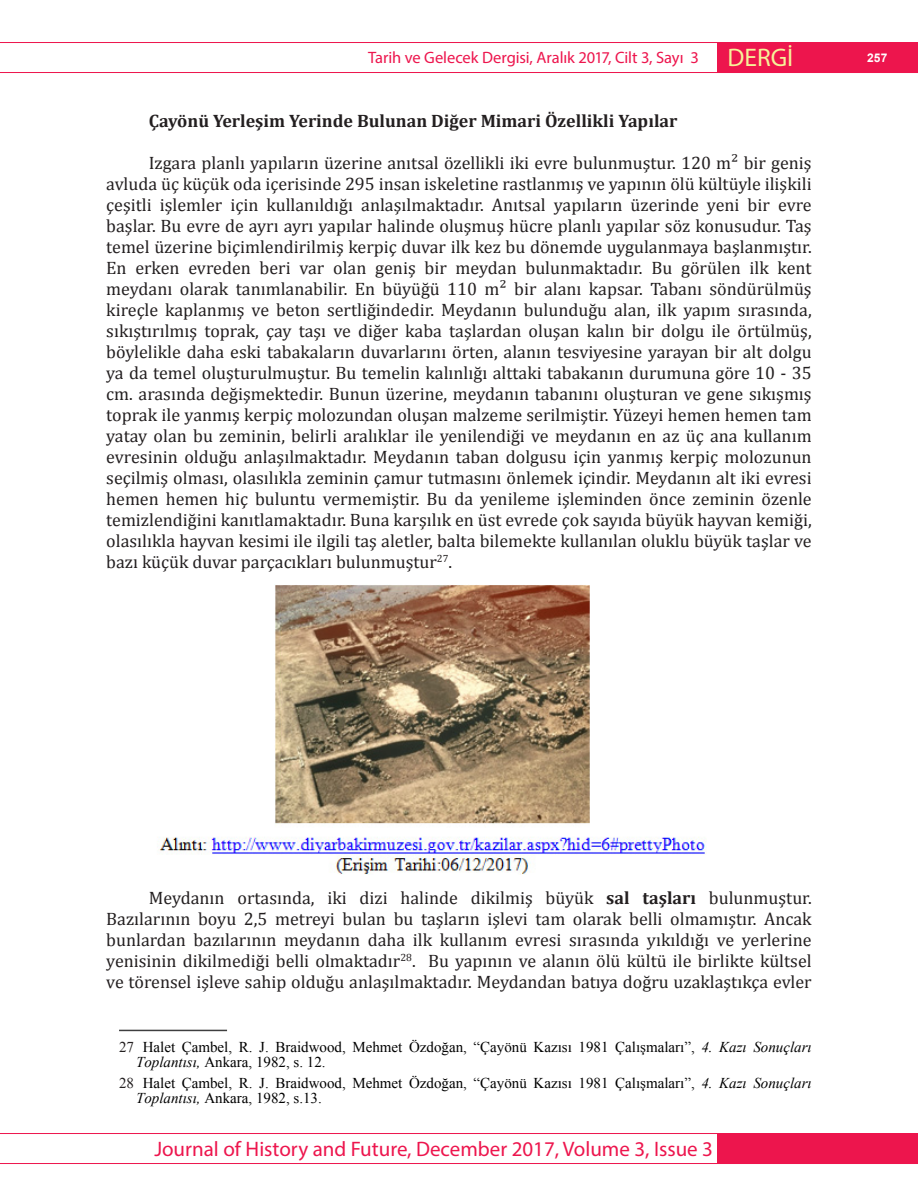
<style>
.page{position:relative;width:918px;height:1188px;background:#fff}
.page>*{position:absolute;margin:0;border:0;box-sizing:border-box;transform-origin:0 0}
.t1{font:21px "Myriad Pro";color:#ed154d}
.ANA_METİN_STİLİ_TEK{font:18px/21px "Cambria";color:#231f20;text-align:justify}
.ANA_METİN_STİLİ_TEK-2{font:700 18px "Cambria";color:#231f20}
.t2{font:16.5px "Myriad Pro";letter-spacing:-.005em;color:#ed154d}
.Body_text_normal_foo{font:15px/15px "Times New Roman";color:#000}
.t3{font:700 12px "Arial";color:#fff}
.s1{font-size:25.5px;color:#f6f299}
.s2{font-weight:700}
.s3{color:#231f20}
.s4{font-style:italic}
</style>
<div class="page">
<hr style="left:0;top:42px;width:918px;height:1px;background:#ed154d">
<hr style="left:0;top:72px;width:918px;height:1px;background:#ed154d">
<div style="left:717px;top:43px;width:201px;height:30px;background:#ed154d"></div>
<hr style="left:0;top:1133px;width:918px;height:1px;background:#ed154d">
<hr style="left:0;top:1163px;width:918px;height:1px;background:#ed154d">
<div style="left:717px;top:1134px;width:201px;height:30px;background:#ed154d"></div>
<img style="left:159px;top:584px;width:548px;height:291px">
<hr style="left:119px;top:1030px;width:108px;height:1px;background:#3e3e3f">
<p class="t2" style="left:368px;top:48px;width:427px">Tarih ve Gelecek Dergisi, Aralık 2017, Cilt 3, Sayı 3 <span class="s1">DERGİ</span></p>
<p class="ANA_METİN_STİLİ_TEK-2" style="left:149px;top:108px;width:530px">Çayönü Yerleşim Yerinde Bulunan Diğer Mimari Özellikli Yapılar</p>
<p class="ANA_METİN_STİLİ_TEK" style="left:106px;top:153px;width:707px;text-indent:43px">Izgara planlı yapıların üzerine anıtsal özellikli iki evre bulunmuştur. 120 m² bir geniş avluda üç küçük oda içerisinde 295 insan iskeletine rastlanmış ve yapının ölü kültüyle ilişkili çeşitli işlemler için kullanıldığı anlaşılmaktadır. Anıtsal yapıların üzerinde yeni bir evre başlar. Bu evre de ayrı ayrı yapılar halinde oluşmuş hücre planlı yapılar söz konusudur. Taş temel üzerine biçimlendirilmiş kerpiç duvar ilk kez bu dönemde uygulanmaya başlanmıştır.<br>En erken evreden beri var olan geniş bir meydan bulunmaktadır. Bu görülen ilk kent meydanı olarak tanımlanabilir. En büyüğü 110 m² bir alanı kapsar. Tabanı söndürülmüş kireçle kaplanmış ve beton sertliğindedir. Meydanın bulunduğu alan, ilk yapım sırasında, sıkıştırılmış toprak, çay taşı ve diğer kaba taşlardan oluşan kalın bir dolgu ile örtülmüş, böylelikle daha eski tabakaların duvarlarını örten, alanın tesviyesine yarayan bir alt dolgu ya da temel oluşturulmuştur. Bu temelin kalınlığı alttaki tabakanın durumuna göre 10 - 35 cm. arasında değişmektedir. Bunun üzerine, meydanın tabanını oluşturan ve gene sıkışmış toprak ile yanmış kerpiç molozundan oluşan malzeme serilmiştir. Yüzeyi hemen hemen tam yatay olan bu zeminin, belirli aralıklar ile yenilendiği ve meydanın en az üç ana kullanım evresinin olduğu anlaşılmaktadır. Meydanın taban dolgusu için yanmış kerpiç molozunun seçilmiş olması, olasılıkla zeminin çamur tutmasını önlemek içindir. Meydanın alt iki evresi hemen hemen hiç buluntu vermemiştir. Bu da yenileme işleminden önce zeminin özenle temizlendiğini kanıtlamaktadır. Buna karşılık en üst evrede çok sayıda büyük hayvan kemiği, olasılıkla hayvan kesimi ile ilgili taş aletler, balta bilemekte kullanılan oluklu büyük taşlar ve bazı küçük duvar parçacıkları bulunmuştur<sup>27</sup>.</p>
<p class="t3" style="left:867px;top:49px;width:22px">257</p>
<p class="ANA_METİN_STİLİ_TEK" style="left:106px;top:888px;width:707px;text-indent:43px">Meydanın ortasında, iki dizi halinde dikilmiş büyük <span class="s2">sal taşları</span> bulunmuştur.<br>Bazılarının boyu 2,5 metreyi bulan bu taşların işlevi tam olarak belli olmamıştır. Ancak bunlardan bazılarının meydanın daha ilk kullanım evresi sırasında yıkıldığı ve yerlerine yenisinin dikilmediği belli olmaktadır<sup>28</sup>. Bu yapının ve alanın ölü kültü ile birlikte kültsel ve törensel işleve sahip olduğu anlaşılmaktadır. Meydandan batıya doğru uzaklaştıkça evler</p>
<p class="Body_text_normal_foo" style="left:136px;top:1039px;width:677px;text-indent:-17px"><span class="s3">27</span> Halet Çambel, R. J. Braidwood, Mehmet Özdoğan, “Çayönü Kazısı 1981 Çalışmaları”, <span class="s4">4. Kazı Sonuçları<br>Toplantısı,</span> Ankara, 1982, s. 12.</p>
<p class="Body_text_normal_foo" style="left:136px;top:1075px;width:677px;text-indent:-17px"><span class="s3">28</span> Halet Çambel, R. J. Braidwood, Mehmet Özdoğan, “Çayönü Kazısı 1981 Çalışmaları”, <span class="s4">4. Kazı Sonuçları<br>Toplantısı,</span> Ankara, 1982, s.13.</p>
<p class="t1" style="left:154px;top:1136px;width:560px">Journal of History and Future, December 2017, Volume 3, Issue 3</p>
</div>
